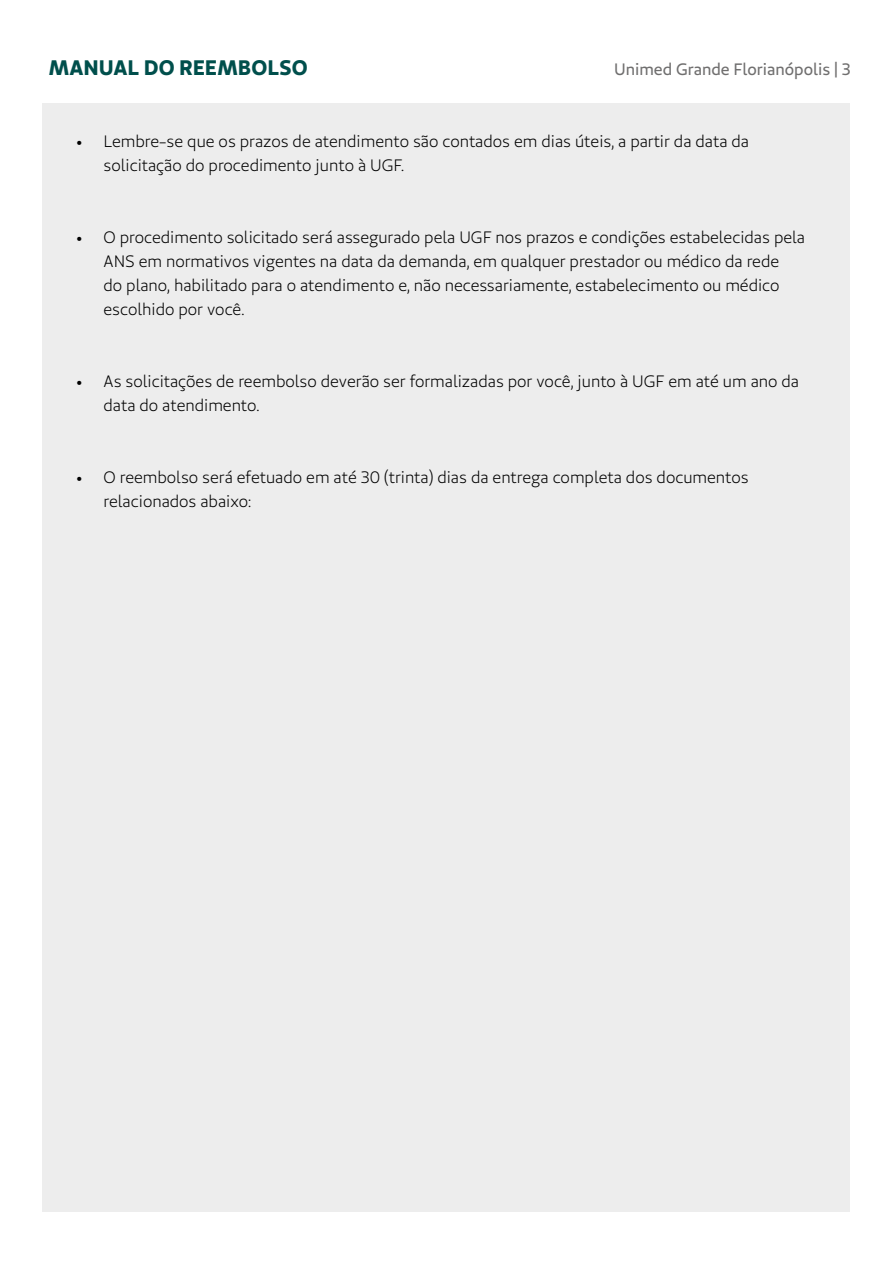
<style>
.page{position:relative;width:893px;height:1263px;background:#fff}
.page>*{position:absolute;margin:0;border:0;box-sizing:border-box;transform-origin:0 0}
.t1{font:21px "Unimed Sans 2020 Bold";color:#004f4c}
.t2{font:16.5px/24px "Unimed Sans 2020 Book";color:#000}
.t3{font:16.5px "Unimed Sans 2020 Regular";color:#706f6f}
</style>
<div class="page">
<div style="left:43px;top:103px;width:807px;height:1108px;background:#ededed"></div>
<p class="t1" style="left:48px;top:53px;width:261px">MANUAL DO REEMBOLSO</p>
<p class="t3" style="left:614px;top:58px;width:238px">Unimed Grande Florianópolis | 3</p>
<p class="t2" style="left:104px;top:129px;width:647px;text-indent:-27px">• Lembre-se que os prazos de atendimento são contados em dias úteis, a partir da data da solicitação do procedimento junto à UGF.</p>
<p class="t2" style="left:104px;top:225px;width:703px;text-indent:-27px">• O procedimento solicitado será assegurado pela UGF nos prazos e condições estabelecidas pela ANS em normativos vigentes na data da demanda, em qualquer prestador ou médico da rede<br>do plano, habilitado para o atendimento e, não necessariamente, estabelecimento ou médico escolhido por você.</p>
<p class="t2" style="left:104px;top:369px;width:697px;text-indent:-27px">• As solicitações de reembolso deverão ser formalizadas por você, junto à UGF em até um ano da data do atendimento.</p>
<p class="t2" style="left:104px;top:465px;width:647px;text-indent:-27px">• O reembolso será efetuado em até 30 (trinta) dias da entrega completa dos documentos relacionados abaixo:</p>
</div>
